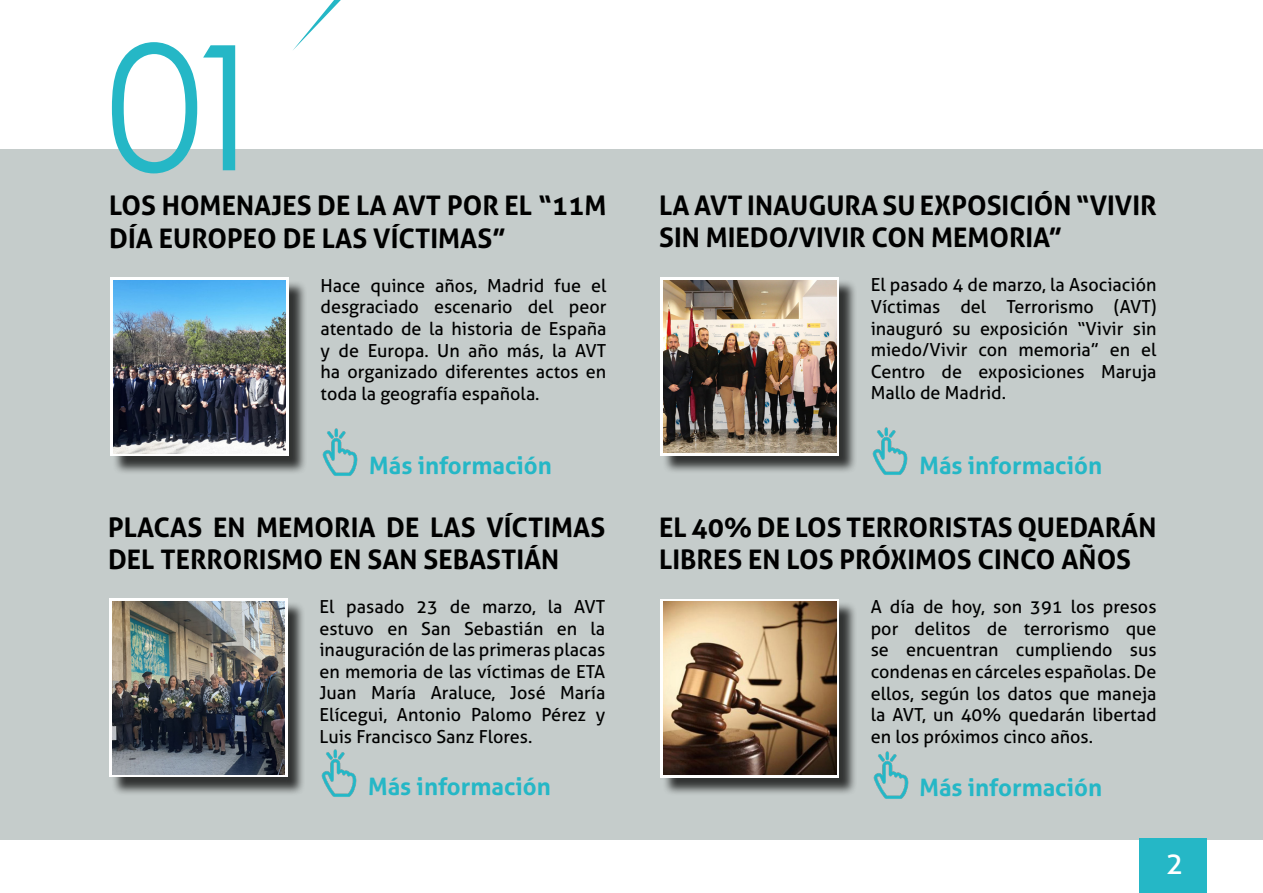
<style>
.page{position:relative;width:1263px;height:893px;background:#fff}
.page>*{position:absolute;margin:0;border:0;box-sizing:border-box;transform-origin:0 0}
.t1{font:174px "Century Gothic";color:#25b7c6}
.t2{font:30px "Aller";color:#fff}
.t3{font:700 27px/32.4px "Aller";color:#000}
.t4{font:700 24px "Aller";color:#25b7c6}
.t5{font:18px/21.6px "Aller";color:#000;text-align:justify}
</style>
<div class="page">
<div style="left:0;top:150px;width:1263px;height:690px;background:#c5cccb"></div>
<div style="left:1139px;top:839px;width:68px;height:54px;background:#25b7c6"></div>
<svg style="left:293px;top:0;width:48px;height:50px"></svg>
<div style="left:111px;top:601px;width:195px;height:195px;background:#000;opacity:.75"></div>
<svg style="left:109px;top:599px;width:178px;height:178px;background:#e7e8e9"></svg>
<img style="left:321px;top:749px;width:36px;height:48px">
<img style="left:112px;top:602px;width:173px;height:172px">
<div style="left:662px;top:279px;width:195px;height:195px;background:#000;opacity:.75"></div>
<svg style="left:660px;top:277px;width:178px;height:178px;background:#f2f0f0"></svg>
<img style="left:872px;top:427px;width:36px;height:48px">
<img style="left:663px;top:280px;width:173px;height:173px">
<div style="left:662px;top:601px;width:195px;height:195px;background:#000;opacity:.75"></div>
<svg style="left:660px;top:599px;width:178px;height:178px;background:#d5cec7"></svg>
<img style="left:873px;top:751px;width:36px;height:48px">
<img style="left:663px;top:602px;width:173px;height:172px">
<div style="left:112px;top:280px;width:195px;height:195px;background:#000;opacity:.75"></div>
<svg style="left:110px;top:277px;width:178px;height:179px;background:#eef6fc"></svg>
<img style="left:322px;top:428px;width:36px;height:48px">
<img style="left:113px;top:281px;width:173px;height:172px">
<h1 class="t1" style="left:106px;top:-14px;width:170px">01</h1>
<h3 class="t3" style="left:109px;top:189px;width:499px">LOS HOMENAJES DE LA AVT POR EL “11M<br>DÍA EUROPEO DE LAS VÍCTIMAS”</h3>
<p class="t5" style="left:321px;top:275px;width:287px">Hace quince años, Madrid fue el desgraciado escenario del peor atentado de la historia de España y de Europa. Un año más, la AVT ha organizado diferentes actos en toda la geografía española.</p>
<h3 class="t4" style="left:369px;top:451px;width:184px">Más información</h3>
<h3 class="t3" style="left:108px;top:511px;width:499px">PLACAS EN MEMORIA DE LAS VÍCTIMAS<br>DEL TERRORISMO EN SAN SEBASTIÁN</h3>
<p class="t5" style="left:319px;top:596px;width:287px">El pasado 23 de marzo, la AVT estuvo en San Sebastián en la inauguración de las primeras placas en memoria de las víctimas de ETA Juan María Araluce, José María Elícegui, Antonio Palomo Pérez y Luis Francisco Sanz Flores.</p>
<h3 class="t4" style="left:368px;top:772px;width:184px">Más información</h3>
<h3 class="t3" style="left:659px;top:189px;width:499px">LA AVT INAUGURA SU EXPOSICIÓN “VIVIR<br>SIN MIEDO/VIVIR CON MEMORIA”</h3>
<p class="t5" style="left:871px;top:274px;width:287px">El pasado 4 de marzo, la Asociación Víctimas del Terrorismo (AVT) inauguró su exposición “Vivir sin miedo/Vivir con memoria” en el Centro de exposiciones Maruja Mallo de Madrid.</p>
<h3 class="t4" style="left:919px;top:450px;width:184px">Más información</h3>
<h3 class="t3" style="left:659px;top:511px;width:499px">EL 40% DE LOS TERRORISTAS QUEDARÁN<br>LIBRES EN LOS PRÓXIMOS CINCO AÑOS</h3>
<p class="t5" style="left:871px;top:596px;width:287px">A día de hoy, son 391 los presos por delitos de terrorismo que se encuentran cumpliendo sus condenas en cárceles españolas. De ellos, según los datos que maneja la AVT, un 40% quedarán libertad en los próximos cinco años.</p>
<h3 class="t4" style="left:919px;top:772px;width:184px">Más información</h3>
<h2 class="t2" style="left:1166px;top:846px;width:19px">2</h2>
</div>
